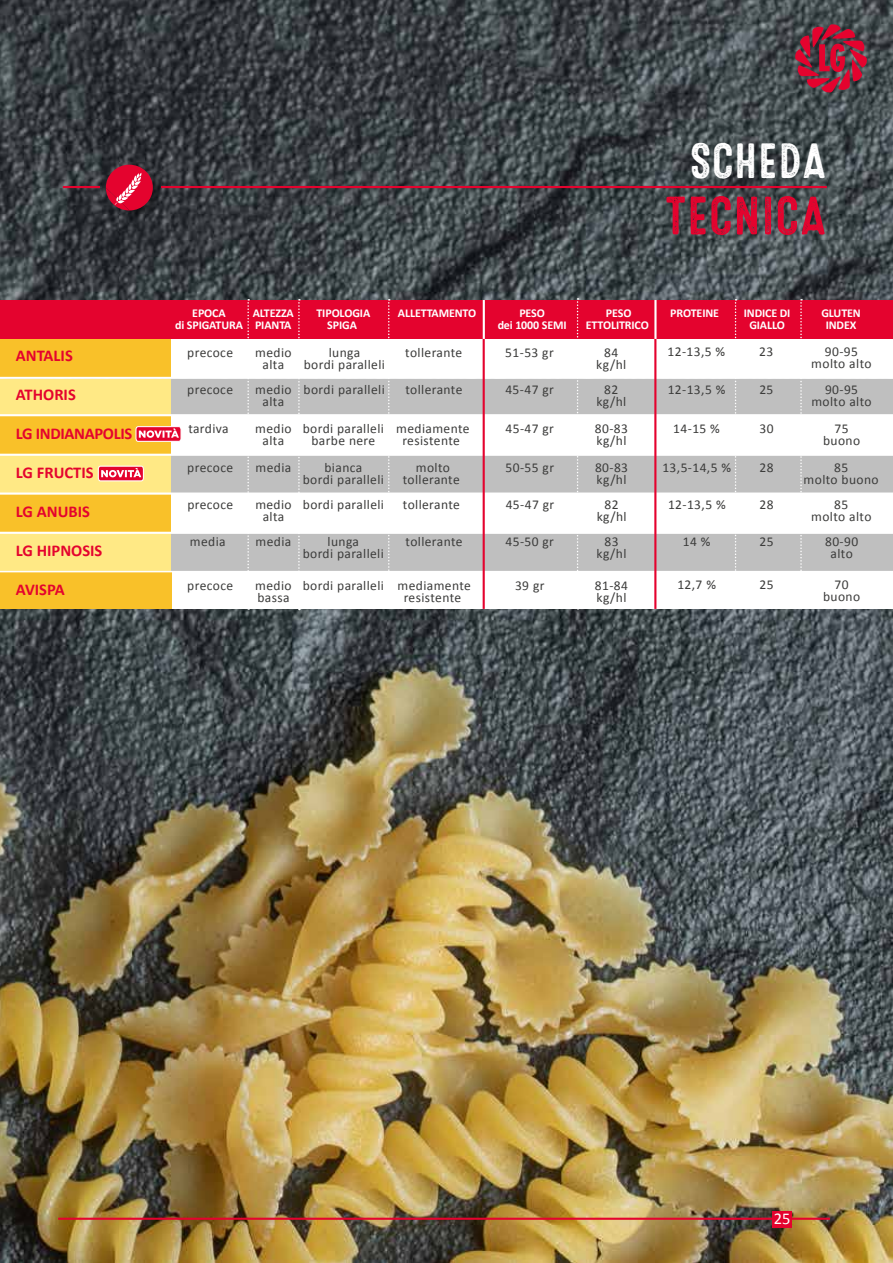
<style>
.page{position:relative;width:893px;height:1263px;background:#fff}
.page>*{position:absolute;margin:0;border:0;box-sizing:border-box;transform-origin:0 0}
.t1{font:54px "Microbrew Three";color:#e4032e}
.t2{font:49.5px "Microbrew Three";color:#fff}
.t3{font:700 16.5px "Calibri";color:#e4032e}
.t4{font:700 16.5px "Calibri";letter-spacing:-.02em;color:#e4032e}
.t5{font:16.5px "Calibri";color:#fff}
.t6{font:13.5px/12px "Calibri";letter-spacing:.03em;color:#3c3c3b;text-align:center}
.t7{font:700 12px/12px "Calibri";letter-spacing:-.01em;color:#fff;text-align:center}
</style>
<div class="page">
<img style="left:0;top:0;width:893px;height:1263px">
<svg style="left:795px;top:24px;width:72px;height:69px;background:#872e42"></svg>
<div style="left:0;top:339px;width:893px;height:38px;background:#f9c129"></div>
<div style="left:172px;top:339px;width:721px;height:38px;background:#fff"></div>
<div style="left:0;top:379px;width:893px;height:39px;background:#ffe985"></div>
<div style="left:172px;top:379px;width:721px;height:39px;background:#bfbfbf"></div>
<div style="left:0;top:416px;width:893px;height:39px;background:#f9c129"></div>
<div style="left:171px;top:416px;width:722px;height:39px;background:#fff"></div>
<div style="left:0;top:455px;width:893px;height:39px;background:#ffe985"></div>
<div style="left:172px;top:455px;width:721px;height:39px;background:#bfbfbf"></div>
<div style="left:0;top:493px;width:893px;height:39px;background:#f9c129"></div>
<div style="left:172px;top:493px;width:721px;height:39px;background:#fff"></div>
<div style="left:0;top:570px;width:893px;height:39px;background:#f9c129"></div>
<div style="left:172px;top:570px;width:721px;height:39px;background:#fff"></div>
<div style="left:0;top:532px;width:893px;height:39px;background:#ffe985"></div>
<div style="left:172px;top:532px;width:721px;height:39px;background:#bfbfbf"></div>
<div style="left:0;top:300px;width:893px;height:39px;background:#e4032e"></div>
<svg style="left:247px;top:299px;width:2px;height:311px"></svg>
<svg style="left:298px;top:299px;width:2px;height:311px"></svg>
<svg style="left:388px;top:299px;width:2px;height:272px"></svg>
<svg style="left:577px;top:298px;width:2px;height:273px"></svg>
<svg style="left:735px;top:299px;width:1px;height:272px"></svg>
<svg style="left:800px;top:299px;width:2px;height:272px"></svg>
<hr style="left:0;top:571px;width:893px;height:1px;background:#fff">
<hr style="left:63px;top:186px;width:764px;height:2px;background:#e4032e">
<svg style="left:135px;top:426px;width:46px;height:16px"></svg>
<svg style="left:97px;top:465px;width:47px;height:17px"></svg>
<img style="left:101px;top:175px;width:3px;height:22px">
<div style="left:104px;top:162px;width:61px;height:60px;background:#000;opacity:.4"></div>
<svg style="left:106px;top:165px;width:47px;height:45px;background:#bf2140"></svg>
<hr style="left:0;top:377px;width:893px;height:2px;background:#fff">
<hr style="left:0;top:532px;width:893px;height:2px;background:#fff">
<hr style="left:0;top:454px;width:893px;height:2px;background:#fff">
<hr style="left:0;top:414px;width:893px;height:2px;background:#fff">
<hr style="left:0;top:492px;width:893px;height:3px;background:#fff">
<hr style="left:483px;top:317px;width:2px;height:292px;background:#e4032e">
<hr style="left:654px;top:317px;width:2px;height:292px;background:#e4032e">
<hr style="left:483px;top:300px;width:2px;height:39px;background:#fff">
<hr style="left:654px;top:300px;width:3px;height:39px;background:#fff">
<hr style="left:58px;top:1218px;width:772px;height:2px;background:#e4032e">
<div style="left:772px;top:1211px;width:19px;height:16px;background:#e4032e"></div>
<p class="t3" style="left:16px;top:345px;width:58px">ANTALIS</p>
<p class="t3" style="left:16px;top:384px;width:61px">ATHORIS</p>
<p class="t4" style="left:16px;top:423px;width:118px">LG INDIANAPOLIS</p>
<p class="t3" style="left:16px;top:462px;width:79px">LG FRUCTIS</p>
<p class="t3" style="left:16px;top:501px;width:76px">LG ANUBIS</p>
<p class="t3" style="left:16px;top:540px;width:88px">LG HIPNOSIS</p>
<p class="t3" style="left:16px;top:579px;width:50px">AVISPA</p>
<h2 class="t2" style="left:690px;top:133px;width:139px">SCHEDA</h2>
<h1 class="t1" style="left:665px;top:185px;width:164px">TECNICA</h1>
<p class="t7" style="left:175px;top:307px;width:69px">EPOCA<br>di SPIGATURA</p>
<p class="t7" style="left:253px;top:307px;width:43px;text-align:left">ALTEZZA<br>PIANTA</p>
<p class="t7" style="left:316px;top:307px;width:55px">TIPOLOGIA<br>SPIGA</p>
<p class="t7" style="left:398px;top:307px;width:80px">ALLETTAMENTO</p>
<p class="t7" style="left:498px;top:307px;width:70px">PESO<br>dei 1000 SEMI</p>
<p class="t7" style="left:586px;top:307px;width:65px">PESO<br>ETTOLITRICO</p>
<p class="t7" style="left:670px;top:307px;width:50px">PROTEINE</p>
<p class="t7" style="left:744px;top:307px;width:48px">INDICE DI<br>GIALLO</p>
<p class="t7" style="left:821px;top:307px;width:41px">GLUTEN<br>INDEX</p>
<p class="t6" style="left:187px;top:346px;width:47px">precoce</p>
<p class="t6" style="left:405px;top:346px;width:59px">tollerante</p>
<p class="t6" style="left:505px;top:346px;width:50px">51-53 gr</p>
<p class="t6" style="left:604px;top:346px;width:16px">84</p>
<p class="t6" style="left:668px;top:346px;width:59px">12-13,5 %</p>
<p class="t6" style="left:759px;top:346px;width:16px">23</p>
<p class="t6" style="left:596px;top:358px;width:31px">kg/hl</p>
<p class="t6" style="left:811px;top:346px;width:62px">90-95 molto alto</p>
<p class="t6" style="left:304px;top:346px;width:83px">lunga<br>bordi paralleli</p>
<p class="t6" style="left:255px;top:346px;width:38px">medio alta</p>
<p class="t6" style="left:187px;top:384px;width:47px">precoce</p>
<p class="t6" style="left:405px;top:384px;width:59px">tollerante</p>
<p class="t6" style="left:505px;top:384px;width:50px">45-47 gr</p>
<p class="t6" style="left:604px;top:384px;width:16px">82</p>
<p class="t6" style="left:668px;top:383px;width:59px">12-13,5 %</p>
<p class="t6" style="left:759px;top:383px;width:16px">25</p>
<p class="t6" style="left:596px;top:396px;width:31px">kg/hl</p>
<p class="t6" style="left:811px;top:383px;width:62px">90-95 molto alto</p>
<p class="t6" style="left:263px;top:384px;width:124px;text-align:left;text-indent:-7px">medio bordi paralleli alta</p>
<p class="t6" style="left:188px;top:423px;width:42px">tardiva</p>
<p class="t6" style="left:396px;top:423px;width:75px">mediamente resistente</p>
<p class="t6" style="left:505px;top:423px;width:50px">45-47 gr</p>
<p class="t6" style="left:595px;top:423px;width:35px">80-83</p>
<p class="t6" style="left:673px;top:422px;width:48px">14-15 %</p>
<p class="t6" style="left:759px;top:422px;width:16px">30</p>
<p class="t6" style="left:303px;top:423px;width:83px">bordi paralleli barbe nere</p>
<p class="t6" style="left:255px;top:423px;width:38px">medio alta</p>
<p class="t6" style="left:596px;top:435px;width:31px">kg/hl</p>
<p class="t6" style="left:823px;top:422px;width:39px">75 buono</p>
<p class="t6" style="left:187px;top:462px;width:47px">precoce</p>
<p class="t6" style="left:403px;top:462px;width:59px">molto tollerante</p>
<p class="t6" style="left:506px;top:462px;width:50px">50-55 gr</p>
<p class="t6" style="left:595px;top:462px;width:35px">80-83</p>
<p class="t6" style="left:662px;top:461px;width:70px">13,5-14,5 %</p>
<p class="t6" style="left:759px;top:461px;width:16px">28</p>
<p class="t6" style="left:303px;top:462px;width:83px">bianca<br>bordi paralleli</p>
<p class="t6" style="left:597px;top:474px;width:31px">kg/hl</p>
<p class="t6" style="left:804px;top:461px;width:77px">85<br>molto buono</p>
<p class="t6" style="left:256px;top:462px;width:37px">media</p>
<p class="t6" style="left:187px;top:499px;width:47px">precoce</p>
<p class="t6" style="left:403px;top:499px;width:59px">tollerante</p>
<p class="t6" style="left:506px;top:499px;width:50px">45-47 gr</p>
<p class="t6" style="left:605px;top:499px;width:16px">82</p>
<p class="t6" style="left:668px;top:498px;width:59px">12-13,5 %</p>
<p class="t6" style="left:760px;top:498px;width:16px">28</p>
<p class="t6" style="left:597px;top:511px;width:31px">kg/hl</p>
<p class="t6" style="left:811px;top:498px;width:62px">85<br>molto alto</p>
<p class="t6" style="left:263px;top:499px;width:123px;text-align:left;text-indent:-7px">medio bordi paralleli alta</p>
<p class="t6" style="left:190px;top:536px;width:37px">media</p>
<p class="t6" style="left:406px;top:536px;width:59px">tollerante</p>
<p class="t6" style="left:505px;top:536px;width:50px">45-50 gr</p>
<p class="t6" style="left:604px;top:536px;width:16px">83</p>
<p class="t6" style="left:683px;top:535px;width:29px">14 %</p>
<p class="t6" style="left:759px;top:535px;width:16px">25</p>
<p class="t6" style="left:596px;top:548px;width:31px">kg/hl</p>
<p class="t6" style="left:825px;top:535px;width:35px">80-90 alto</p>
<p class="t6" style="left:303px;top:536px;width:83px">lunga<br>bordi paralleli</p>
<p class="t6" style="left:256px;top:536px;width:37px">media</p>
<p class="t6" style="left:187px;top:579px;width:47px">precoce</p>
<p class="t6" style="left:397px;top:579px;width:75px">mediamente resistente</p>
<p class="t6" style="left:515px;top:579px;width:31px">39 gr</p>
<p class="t6" style="left:595px;top:579px;width:35px">81-84</p>
<p class="t6" style="left:677px;top:579px;width:40px">12,7 %</p>
<p class="t6" style="left:759px;top:579px;width:16px">25</p>
<p class="t6" style="left:255px;top:579px;width:130px;text-align:left">medio bordi paralleli bassa</p>
<p class="t6" style="left:596px;top:591px;width:31px">kg/hl</p>
<p class="t6" style="left:823px;top:579px;width:39px">70 buono</p>
<p class="t5" style="left:774px;top:1208px;width:18px">25</p>
</div>
